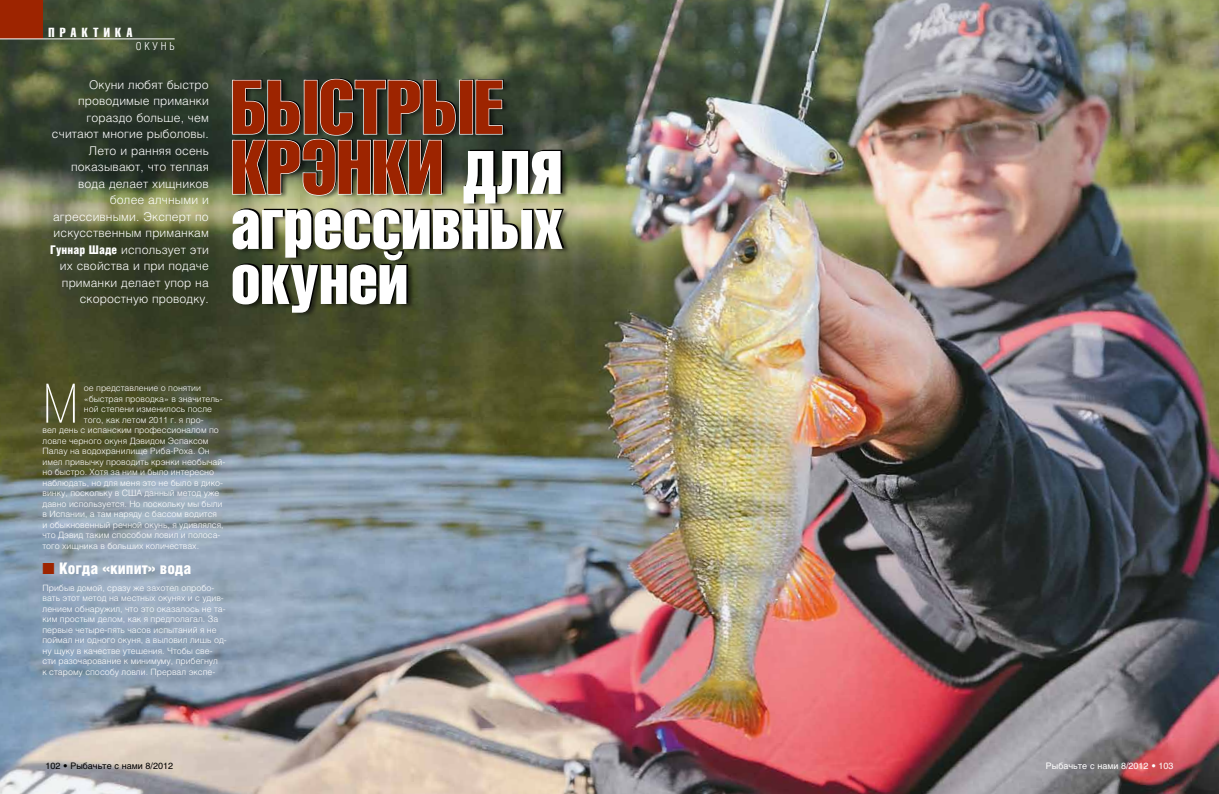
<style>
.page{position:relative;width:1219px;height:794px;background:#fff}
.page>*{position:absolute;margin:0;border:0;box-sizing:border-box;transform-origin:0 0}
.t1{font:75px/60px "Helios Compressed C";letter-spacing:.005em;color:#9d2400}
.t2{font:68px/55px "Helios Compressed C";letter-spacing:.005em;color:#fff}
.t3{font:53.7px "Helios Cond Thin C";color:#fff}
.t4{font:16px "Helios Cond Black C";color:#fff}
.t5{font:13px "Helios Compressed C";letter-spacing:.4em;color:#fff}
.t6{font:12px/16.5px "Helios Light C";letter-spacing:.01em;color:#fff;text-align:right}
.t7{font:11px "Helios Cond Light C";letter-spacing:.25em;color:#fff}
.t8{font:9px "Helvetica Cyr Upright";color:#000}
.t9{font:9px "Helvetica Cyr Upright";color:#fff}
.t10{font:8.7px/10.5px "Helios Light C";color:#fff}
.s1{font-family:"Helios Cond Black C"}
.s2{color:#fff}
.s3{color:#9d2400}
</style>
<div class="page">
<img style="left:0;top:0;width:1219px;height:794px">
<div style="left:0;top:0;width:42px;height:39px;background:#9d2400"></div>
<hr style="left:0;top:38px;width:175px;height:1px;background:#fff">
<div style="left:234px;top:78px;width:336px;height:240px;background:#000;opacity:.5"></div>
<svg style="left:231px;top:78px;width:272px;height:118px;background:#464f42"></svg>
<h3 class="t5" style="left:49px;top:24px;width:85px">ПРАКТИКА</h3>
<p class="t7" style="left:136px;top:40px;width:40px">ОКУНЬ</p>
<p class="t6" style="left:50px;top:76px;width:160px">Окуни любят быстро проводимые приманки гораздо больше, чем считают многие рыболовы.<br>Лето и ранняя осень показывают, что теплая вода делает хищников более алчными и агрессивными. Эксперт по искусственным приманкам<br><span class="s1">Гуннар Шаде</span> использует эти их свойства и при подаче приманки делает упор на скоростную проводку.</p>
<h1 class="t1" style="left:231px;top:75px;width:332px">БЫСТРЫЕ<br>КРЭНКИ <span class="s2">для</span></h1>
<h2 class="t2" style="left:231px;top:195px;width:333px">агрессивных окуней</h2>
<h3 class="t3" style="left:43px;top:374px;width:38px">М</h3>
<p class="t10" style="left:84px;top:383px;width:119px">ое представление о понятии</p>
<p class="t10" style="left:84px;top:393px;width:140px">«быстрая проводка» в значитель-</p>
<p class="t10" style="left:84px;top:404px;width:130px">ной степени изменилось после</p>
<p class="t10" style="left:84px;top:414px;width:121px">того, как летом 2011 г. я про-</p>
<p class="t10" style="left:43px;top:425px;width:178px">вел день с испанским профессионалом по</p>
<p class="t10" style="left:43px;top:435px;width:168px">ловле черного окуня Дэвидом Эспаксом</p>
<p class="t10" style="left:43px;top:446px;width:169px">Палау на водохранилище Риба-Роха. Он</p>
<p class="t10" style="left:43px;top:456px;width:184px">имел привычку проводить крэнки необычай-</p>
<p class="t10" style="left:43px;top:467px;width:173px">но быстро. Хотя за ним и было интересно</p>
<p class="t10" style="left:43px;top:477px;width:182px">наблюдать, но для меня это не было в дико-</p>
<p class="t10" style="left:43px;top:488px;width:178px">винку, поскольку в США данный метод уже</p>
<p class="t10" style="left:43px;top:498px;width:182px">давно используется. Но поскольку мы были</p>
<p class="t10" style="left:43px;top:509px;width:176px">в Испании, а там наряду с бассом водится</p>
<p class="t10" style="left:43px;top:519px;width:183px">и обыкновенный речной окунь, я удивлялся,</p>
<p class="t10" style="left:43px;top:530px;width:180px">что Дэвид таким способом ловил и полоса-</p>
<p class="t10" style="left:43px;top:540px;width:158px">того хищника в больших количествах.</p>
<h3 class="t4" style="left:43px;top:559px;width:150px"><span class="s3">■</span> Когда «кипит» вода</h3>
<p class="t10" style="left:43px;top:582px;width:186px">Прибыв домой, сразу же захотел опробо&shy;вать этот метод на местных окунях и с удив&shy;лением обнаружил, что это оказалось не та&shy;ким простым делом, как я предполагал. За первые четыре-пять часов испытаний я не поймал ни одного окуня, а выловил лишь од&shy;ну щуку в качестве утешения. Чтобы све&shy;сти разочарование к минимуму, прибегнул<br>к старому способу ловли. Прервал экспе-</p>
<p class="t8" style="left:45px;top:761px;width:129px">102 • Рыбачьте с нами 8/2012</p>
<p class="t9" style="left:1046px;top:761px;width:129px">Рыбачьте с нами 8/2012 • 103</p>
</div>
